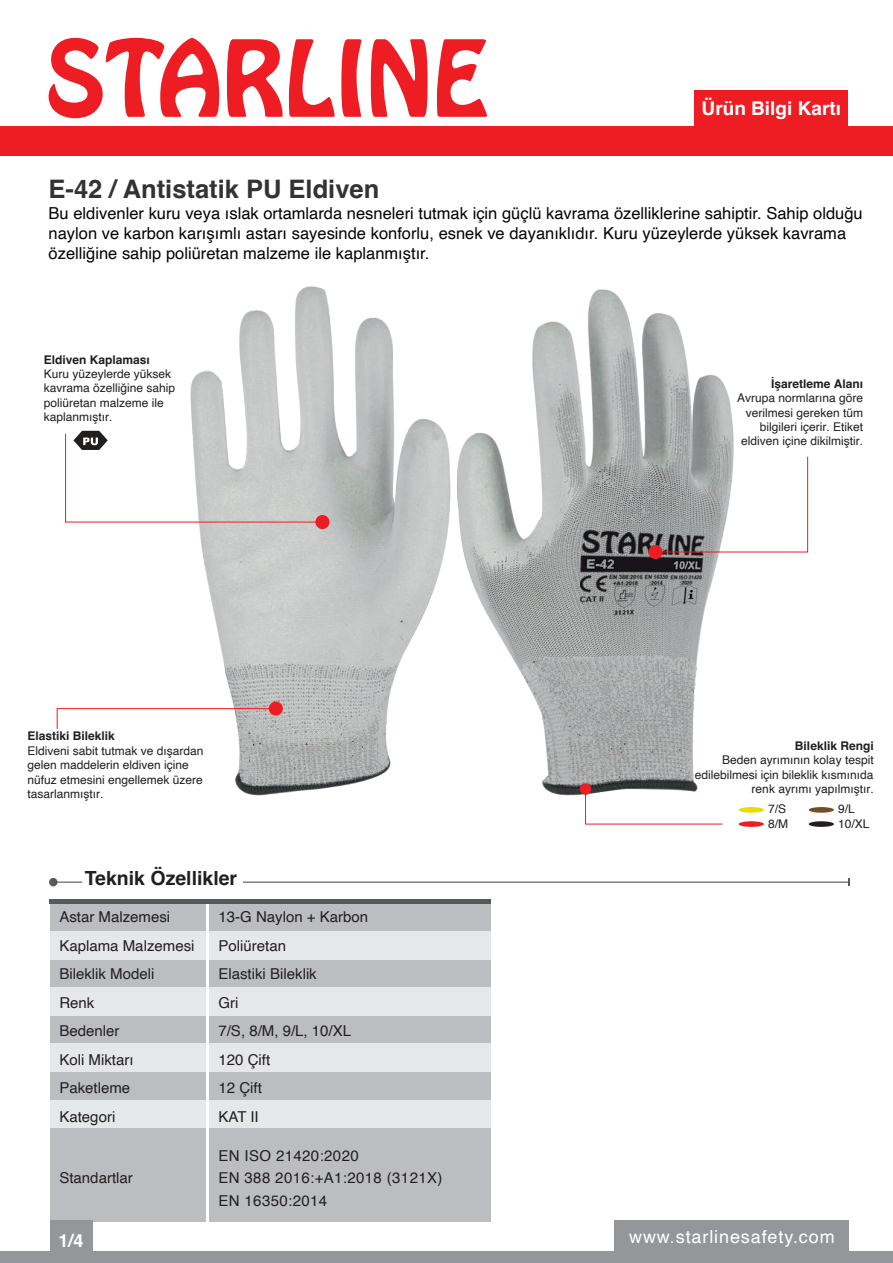
<style>
.page{position:relative;width:893px;height:1263px;background:#fff}
.page>*{position:absolute;margin:0;border:0;box-sizing:border-box;transform-origin:0 0}
.t1{font:700 25.5px "Helvetica";color:#343232}
.t2{font:700 19.5px "Helvetica";color:#231f20}
.t3{font:700 19.05px "Helvetica";color:#fff}
.t4{font:18px "Helvetica";letter-spacing:.05em;color:#fff}
.t5{font:700 18px "Helvetica";color:#fff}
.t6{font:16.5px/19.8px "Helvetica";color:#040503}
.t7{font:15px/28.5px "Helvetica";color:#231f20}
.t8{font:15px/22.5px "Helvetica";letter-spacing:.025em;color:#231f20}
.t9{font:12px/14.4px "Helvetica";color:#211e1e}
.t10{font:700 12px "Helvetica";color:#211e1e}
</style>
<div class="page">
<img style="left:82px;top:286px;width:751px;height:541px">
<div style="left:694px;top:90px;width:154px;height:42px;background:#ee1d23"></div>
<div style="left:50px;top:903px;width:156px;height:28px;background:#bcbdc0"></div>
<div style="left:50px;top:959px;width:156px;height:29px;background:#bcbdc0"></div>
<div style="left:50px;top:1016px;width:156px;height:28px;background:#bcbdc0"></div>
<div style="left:50px;top:931px;width:156px;height:28px;background:#e6e7e9"></div>
<div style="left:50px;top:987px;width:156px;height:29px;background:#e6e7e9"></div>
<div style="left:50px;top:1044px;width:156px;height:28px;background:#e6e7e9"></div>
<div style="left:50px;top:1072px;width:156px;height:28px;background:#bcbdc0"></div>
<div style="left:50px;top:1100px;width:156px;height:28px;background:#e6e7e9"></div>
<div style="left:209px;top:903px;width:281px;height:28px;background:#bcbdc0"></div>
<div style="left:209px;top:959px;width:281px;height:29px;background:#bcbdc0"></div>
<div style="left:209px;top:1016px;width:281px;height:28px;background:#bcbdc0"></div>
<div style="left:209px;top:931px;width:281px;height:28px;background:#e6e7e9"></div>
<div style="left:209px;top:987px;width:281px;height:29px;background:#e6e7e9"></div>
<div style="left:209px;top:1072px;width:281px;height:28px;background:#bcbdc0"></div>
<div style="left:209px;top:1044px;width:281px;height:28px;background:#e6e7e9"></div>
<div style="left:209px;top:1100px;width:281px;height:28px;background:#e6e7e9"></div>
<div style="left:50px;top:1128px;width:156px;height:93px;background:#bcbdc0"></div>
<div style="left:209px;top:1128px;width:281px;height:93px;background:#bcbdc0"></div>
<hr style="left:49px;top:899px;width:441px;height:4px;background:#57585a">
<div style="left:0;top:126px;width:893px;height:29px;background:#ee1d23"></div>
<svg style="left:49px;top:38px;width:170px;height:81px"></svg>
<svg style="left:227px;top:39px;width:108px;height:78px"></svg>
<svg style="left:341px;top:39px;width:20px;height:78px"></svg>
<svg style="left:371px;top:39px;width:57px;height:78px"></svg>
<svg style="left:437px;top:39px;width:50px;height:78px"></svg>
<hr style="left:53px;top:881px;width:29px;height:2px;background:#57585a">
<div style="left:49px;top:878px;width:9px;height:8px;background:#57585a;border-radius:50%"></div>
<hr style="left:243px;top:881px;width:606px;height:2px;background:#57585a">
<svg style="left:848px;top:878px;width:2px;height:8px"></svg>
<div style="left:0;top:1251px;width:893px;height:12px;background:#949699"></div>
<div style="left:614px;top:1220px;width:234px;height:43px;background:#949699"></div>
<div style="left:50px;top:1220px;width:43px;height:43px;background:#949699"></div>
<div style="left:315px;top:515px;width:14px;height:14px;background:#ee1d23;border-radius:50%"></div>
<svg style="left:56px;top:708px;width:221px;height:22px"></svg>
<div style="left:269px;top:701px;width:14px;height:15px;background:#ee1d23;border-radius:50%"></div>
<svg style="left:654px;top:456px;width:154px;height:97px"></svg>
<div style="left:648px;top:545px;width:15px;height:14px;background:#ee1d23;border-radius:50%"></div>
<svg style="left:585px;top:788px;width:138px;height:37px"></svg>
<div style="left:580px;top:783px;width:11px;height:12px;background:#ee1d23;border-radius:50%"></div>
<div style="left:739px;top:807px;width:25px;height:6px;background:#ebdb01;border-radius:50%"></div>
<div style="left:739px;top:821px;width:25px;height:6px;background:#ee1d23;border-radius:50%"></div>
<div style="left:809px;top:821px;width:25px;height:6px;background:#231f20;border-radius:50%"></div>
<div style="left:809px;top:807px;width:25px;height:6px;background:#744c27;border-radius:50%"></div>
<svg style="left:65px;top:431px;width:259px;height:92px"></svg>
<h1 class="t1" style="left:49px;top:173px;width:332px">E-42 / Antistatik PU Eldiven</h1>
<h3 class="t3" style="left:702px;top:97px;width:141px">Ürün Bilgi Kartı</h3>
<p class="t6" style="left:49px;top:204px;width:816px">Bu eldivenler kuru veya ıslak ortamlarda nesneleri tutmak için güçlü kavrama özelliklerine sahiptir. Sahip olduğu naylon ve karbon karışımlı astarı sayesinde konforlu, esnek ve dayanıklıdır. Kuru yüzeylerde yüksek kavrama özelliğine sahip poliüretan malzeme ile kaplanmıştır.</p>
<p class="t10" style="left:44px;top:352px;width:108px">Eldiven Kaplaması</p>
<p class="t9" style="left:44px;top:367px;width:133px">Kuru yüzeylerde yüksek kavrama özelliğine sahip poliüretan malzeme ile kaplanmıştır.</p>
<p class="t10" style="left:28px;top:729px;width:89px">Elastiki Bileklik</p>
<p class="t9" style="left:28px;top:744px;width:178px">Eldiveni sabit tutmak ve dışardan gelen maddelerin eldiven içine nüfuz etmesini engellemek üzere tasarlanmıştır.</p>
<h2 class="t2" style="left:85px;top:866px;width:154px">Teknik Özellikler</h2>
<p class="t7" style="left:59px;top:903px;width:137px">Astar Malzemesi<br>Kaplama Malzemesi<br>Bileklik Modeli<br>Renk<br>Bedenler<br>Koli Miktarı<br>Paketleme<br>Kategori</p>
<p class="t7" style="left:59px;top:1164px;width:75px">Standartlar</p>
<h3 class="t5" style="left:59px;top:1230px;width:27px">1/4</h3>
<p class="t7" style="left:218px;top:903px;width:151px">13-G Naylon + Karbon<br>Poliüretan<br>Elastiki Bileklik<br>Gri<br>7/S, 8/M, 9/L, 10/XL<br>120 Çift<br>12 Çift<br>KAT II</p>
<p class="t8" style="left:218px;top:1145px;width:226px">EN ISO 21420:2020<br>EN 388 2016:+A1:2018 (3121X)<br>EN 16350:2014</p>
<p class="t10" style="left:771px;top:376px;width:94px">İşaretleme Alanı</p>
<p class="t9" style="left:737px;top:391px;width:128px;text-align:right">Avrupa normlarına göre verilmesi gereken tüm bilgileri içerir. Etiket eldiven içine dikilmiştir.</p>
<p class="t10" style="left:795px;top:738px;width:80px">Bileklik Rengi</p>
<p class="t9" style="left:695px;top:753px;width:180px;text-align:right">Beden ayrımının kolay tespit edilebilmesi için bileklik kısmınıda renk ayrımı yapılmıştır.</p>
<p class="t9" style="left:768px;top:802px;width:22px">7/S<br>8/M</p>
<p class="t9" style="left:838px;top:802px;width:33px">9/L<br>10/XL</p>
<h3 class="t4" style="left:629px;top:1223px;width:207px">www.starlinesafety.com</h3>
</div>
